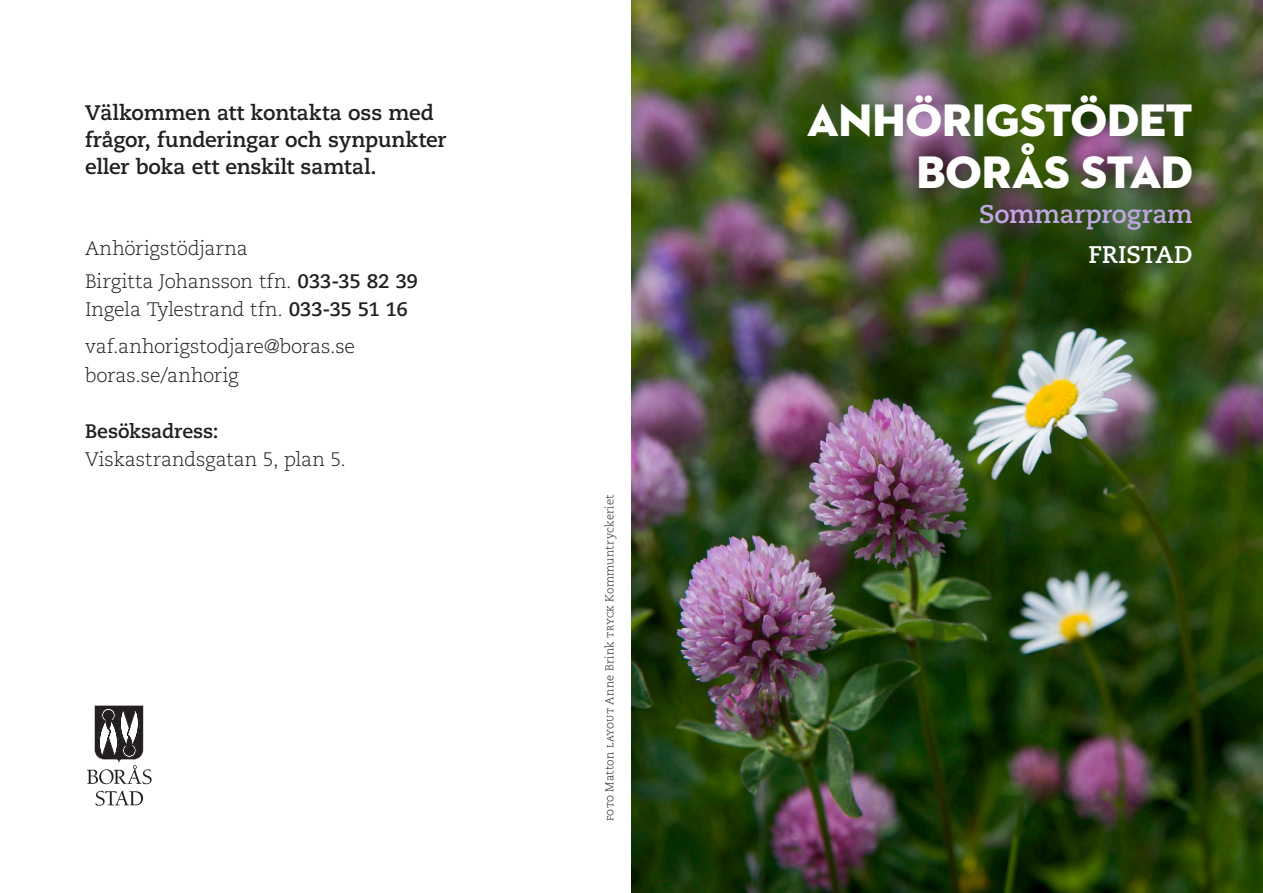
<style>
.page{position:relative;width:1263px;height:893px;background:#fff}
.page>*{position:absolute;margin:0;border:0;box-sizing:border-box;transform-origin:0 0}
.Huvudrubrik_Heavy{font:46.35px "Neutraface 2 Display Titling";letter-spacing:-.005em;color:#fff}
.Caecilia_roman{font:700 25.5px "Caecilia LT Std";letter-spacing:-.01em;color:#c0a7e2}
.Caecilia_roman-2{font:700 24px "Caecilia LT Std";letter-spacing:-.005em;color:#fff}
.Caecilia_roman-3{font:700 21px/27px "Caecilia LT Std";letter-spacing:-.01em;color:#231f20}
.Caecilia_roman-4{font:300 19.5px "Caecilia LT Std";letter-spacing:-.015em;color:#231f20}
.Caecilia_roman-5{font:700 19.5px "Caecilia LT Std";letter-spacing:-.005em;color:#231f20}
.Caecilia_roman-6{font:300 11.4px "Caecilia LT Std";letter-spacing:.01em;color:#231f20}
.s1{font-weight:700}
</style>
<div class="page">
<img style="left:632px;top:0;width:631px;height:893px">
<svg style="left:96px;top:791px;width:47px;height:15px"></svg>
<svg style="left:87px;top:706px;width:65px;height:78px"></svg>
<p class="Caecilia_roman-3" style="left:85px;top:99px;width:363px">Välkommen att kontakta oss med frågor, funderingar och synpunkter eller boka ett enskilt samtal.</p>
<p class="Caecilia_roman-4" style="left:85px;top:237px;width:165px">Anhörigstödjarna</p>
<p class="Caecilia_roman-4" style="left:85px;top:270px;width:334px">Birgitta Johansson tfn. <span class="s1">033-35 82 39</span></p>
<p class="Caecilia_roman-4" style="left:85px;top:298px;width:324px">Ingela Tylestrand tfn. <span class="s1">033-35 51 16</span></p>
<p class="Caecilia_roman-4" style="left:85px;top:335px;width:272px">vaf.anhorigstodjare@boras.se</p>
<p class="Caecilia_roman-4" style="left:85px;top:364px;width:155px">boras.se/anhorig</p>
<p class="Caecilia_roman-5" style="left:85px;top:420px;width:135px">Besöksadress:</p>
<p class="Caecilia_roman-4" style="left:85px;top:448px;width:262px">Viskastrandsgatan 5, plan 5.</p>
<p class="Caecilia_roman-6" style="left:603px;top:821px;width:328px;rotate:-90deg">foto Matton layout Anne Brink tryck Kommuntryckeriet</p>
<p class="Huvudrubrik_Heavy" style="left:807px;top:92px;width:387px">ANHÖRIGSTÖDET</p>
<p class="Huvudrubrik_Heavy" style="left:916px;top:143px;width:278px">BORÅS STAD</p>
<p class="Caecilia_roman" style="left:979px;top:199px;width:215px">Sommarprogram</p>
<p class="Caecilia_roman-2" style="left:1088px;top:240px;width:106px">FRISTAD</p>
</div>
